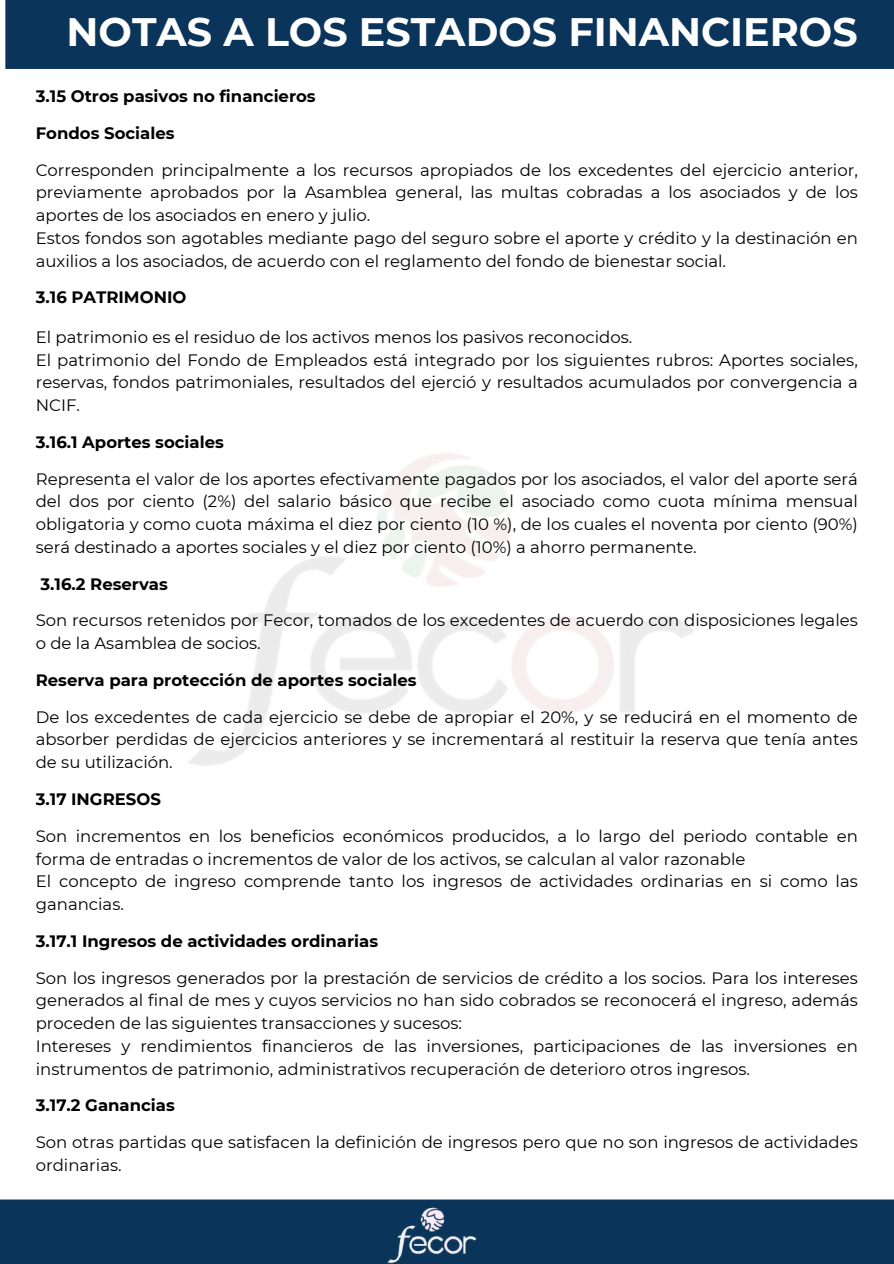
<style>
.page{position:relative;width:894px;height:1264px;background:#fff}
.page>*{position:absolute;margin:0;border:0;box-sizing:border-box;transform-origin:0 0}
.t1{font:700 39.6px "Montserrat";color:#fff}
.t2{font:16.5px/22.8px "Montserrat";color:#000}
.t3{font:700 16.5px "Montserrat";color:#000}
</style>
<div class="page">
<div style="left:0;top:1199px;width:893px;height:64px;background:#0a3459"></div>
<div style="left:5px;top:0;width:888px;height:69px;background:#0a3459"></div>
<img style="left:373px;top:1199px;width:116px;height:64px">
<h1 class="t1" style="left:67px;top:8px;width:792px">NOTAS A LOS ESTADOS FINANCIEROS</h1>
<p class="t3" style="left:36px;top:86px;width:281px">3.15 Otros pasivos no financieros</p>
<p class="t3" style="left:36px;top:123px;width:140px">Fondos Sociales</p>
<p class="t2" style="left:36px;top:158px;width:823px">Corresponden principalmente a los recursos apropiados de los excedentes del ejercicio anterior, previamente aprobados por la Asamblea general, las multas cobradas a los asociados y de los aportes de los asociados en enero y julio.<br>Estos fondos son agotables mediante pago del seguro sobre el aporte y crédito y la destinación en auxilios a los asociados, de acuerdo con el reglamento del fondo de bienestar social.</p>
<p class="t3" style="left:36px;top:287px;width:152px">3.16 PATRIMONIO</p>
<p class="t2" style="left:36px;top:325px;width:823px">El patrimonio es el residuo de los activos menos los pasivos reconocidos.<br>El patrimonio del Fondo de Empleados está integrado por los siguientes rubros: Aportes sociales, reservas, fondos patrimoniales, resultados del ejerció y resultados acumulados por convergencia a NCIF.</p>
<p class="t3" style="left:36px;top:432px;width:189px">3.16.1 Aportes sociales</p>
<p class="t2" style="left:36px;top:467px;width:823px;text-align:justify">Representa el valor de los aportes efectivamente pagados por los asociados, el valor del aporte será del dos por ciento (2%) del salario básico que recibe el asociado como cuota mínima mensual obligatoria y como cuota máxima el diez por ciento (10 %), de los cuales el noventa por ciento (90%) será destinado a aportes sociales y el diez por ciento (10%) a ahorro permanente.</p>
<p class="t3" style="left:40px;top:573px;width:129px">3.16.2 Reservas</p>
<p class="t2" style="left:36px;top:609px;width:823px">Son recursos retenidos por Fecor, tomados de los excedentes de acuerdo con disposiciones legales o de la Asamblea de socios.</p>
<p class="t3" style="left:36px;top:670px;width:382px">Reserva para protección de aportes sociales</p>
<p class="t2" style="left:36px;top:705px;width:823px;text-align:justify">De los excedentes de cada ejercicio se debe de apropiar el 20%, y se reducirá en el momento de absorber perdidas de ejercicios anteriores y se incrementará al restituir la reserva que tenía antes de su utilización.</p>
<p class="t3" style="left:36px;top:789px;width:127px">3.17 INGRESOS</p>
<p class="t2" style="left:36px;top:824px;width:823px">Son incrementos en los beneficios económicos producidos, a lo largo del periodo contable en forma de entradas o incrementos de valor de los activos, se calculan al valor razonable<br>El concepto de ingreso comprende tanto los ingresos de actividades ordinarias en si como las ganancias.</p>
<p class="t3" style="left:36px;top:930px;width:344px">3.17.1 Ingresos de actividades ordinarias</p>
<p class="t2" style="left:36px;top:966px;width:823px">Son los ingresos generados por la prestación de servicios de crédito a los socios. Para los intereses generados al final de mes y cuyos servicios no han sido cobrados se reconocerá el ingreso, además proceden de las siguientes transacciones y sucesos:<br>Intereses y rendimientos financieros de las inversiones, participaciones de las inversiones en instrumentos de patrimonio, administrativos recuperación de deterioro otros ingresos.</p>
<p class="t3" style="left:36px;top:1095px;width:140px">3.17.2 Ganancias</p>
<p class="t2" style="left:36px;top:1130px;width:823px">Son otras partidas que satisfacen la definición de ingresos pero que no son ingresos de actividades ordinarias.</p>
</div>
